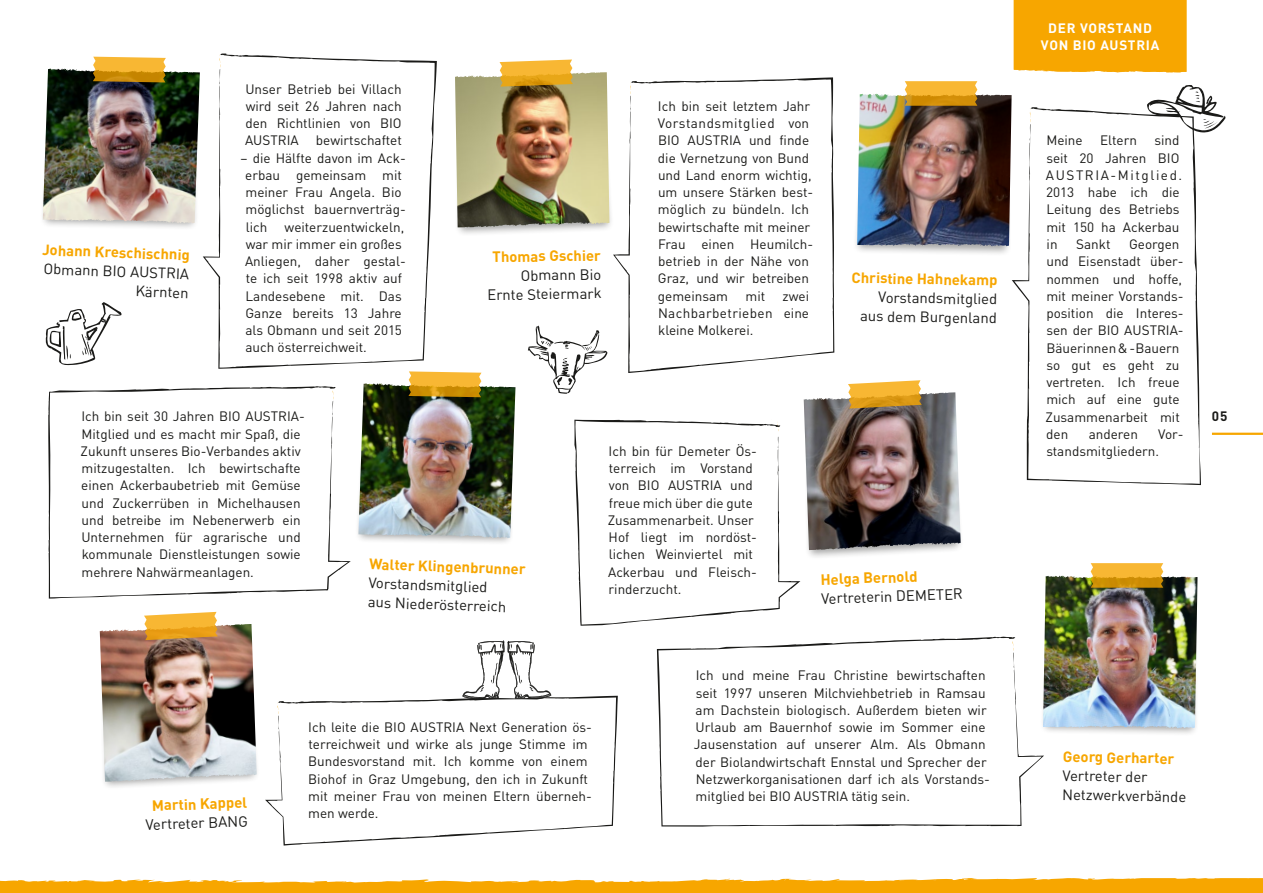
<style>
.page{position:relative;width:1263px;height:893px;background:#fff}
.page>*{position:absolute;margin:0;border:0;box-sizing:border-box;transform-origin:0 0}
.t1{font:14.85px/19px "DIN";color:#1a1a18;text-align:right}
.t2{font:700 14.85px "DIN";color:#f7a600}
.t3{font:13.5px/17.2px "DIN";color:#1a1a18}
.t4{font:700 13.5px/17.2px "DIN";letter-spacing:.05em;color:#fff;text-align:center}
.t5{font:700 13.5px "DIN";color:#1a1a18}
</style>
<div class="page">
<div style="left:354px;top:397px;width:159px;height:149px;background:#1a1a18;opacity:.4"></div>
<div style="left:852px;top:107px;width:159px;height:149px;background:#1a1a18;opacity:.4"></div>
<div style="left:40px;top:82px;width:159px;height:149px;background:#1a1a18;opacity:.4"></div>
<div style="left:1040px;top:587px;width:158px;height:149px;background:#1a1a18;opacity:.4"></div>
<div style="left:804px;top:409px;width:159px;height:151px;background:#1a1a18;opacity:.4"></div>
<div style="left:100px;top:638px;width:160px;height:151px;background:#1a1a18;opacity:.4"></div>
<div style="left:455px;top:88px;width:159px;height:149px;background:#1a1a18;opacity:.4"></div>
<hr style="left:1212px;top:433px;width:51px;height:2px;background:#f7a600">
<svg style="left:0;top:878px;width:1263px;height:15px;background:#f8b428"></svg>
<div style="left:1014px;top:0;width:172px;height:72px;background:#f7a600"></div>
<img style="left:1043px;top:576px;width:76px;height:152px">
<img style="left:1047px;top:563px;width:145px;height:160px">
<img style="left:463px;top:60px;width:145px;height:164px">
<img style="left:358px;top:397px;width:91px;height:139px">
<img style="left:362px;top:371px;width:145px;height:161px">
<img style="left:43px;top:82px;width:91px;height:139px">
<img style="left:47px;top:57px;width:145px;height:160px">
<img style="left:857px;top:94px;width:76px;height:152px">
<img style="left:860px;top:81px;width:145px;height:162px">
<img style="left:108px;top:612px;width:146px;height:164px">
<img style="left:812px;top:380px;width:145px;height:167px">
<svg style="left:203px;top:53px;width:234px;height:316px"></svg>
<svg style="left:613px;top:77px;width:221px;height:296px"></svg>
<svg style="left:265px;top:696px;width:353px;height:150px"></svg>
<svg style="left:1012px;top:107px;width:189px;height:378px"></svg>
<svg style="left:48px;top:386px;width:303px;height:213px"></svg>
<svg style="left:574px;top:420px;width:226px;height:206px"></svg>
<svg style="left:771px;top:420px;width:8px;height:11px"></svg>
<svg style="left:657px;top:636px;width:387px;height:191px"></svg>
<svg style="left:45px;top:302px;width:77px;height:63px"></svg>
<svg style="left:462px;top:640px;width:89px;height:60px"></svg>
<svg style="left:528px;top:326px;width:79px;height:68px"></svg>
<svg style="left:1145px;top:85px;width:81px;height:48px"></svg>
<p class="t3" style="left:245px;top:80px;width:158px;text-align:justify">Unser Betrieb bei Villach wird seit 26 Jahren nach den Richtlinien von BIO AUSTRIA</p>
<p class="t3" style="left:658px;top:97px;width:157px">Ich bin seit letztem Jahr<br>Vorstandsmitglied von<br>BIO AUSTRIA und finde die Vernetzung von Bund und Land enorm wichtig, um unsere Stärken best&shy;möglich zu bündeln. Ich bewirtschafte mit meiner<br>Frau einen Heumilch&shy;betrieb in der Nähe von<br>Graz, und wir betreiben gemeinsam</p>
<p class="t3" style="left:316px;top:132px;width:88px">bewirtschaftet</p>
<p class="t3" style="left:245px;top:149px;width:162px;text-indent:-5px">– die Hälfte davon im Ack&shy;erbau gemeinsam mit meiner Frau Angela. Bio möglichst bauernverträg&shy;lich</p>
<p class="t3" style="left:245px;top:218px;width:162px;text-indent:40px">weiterzuentwickeln, war mir immer ein großes<br>Anliegen, daher gestal&shy;te ich seit 1998 aktiv auf<br>Landesebene mit. Das<br>Ganze bereits 13 Jahre als Obmann und seit 2015 auch österreichweit.</p>
<p class="t2" style="left:43px;top:240px;width:149px;rotate:2deg">Johann Kreschischnig</p>
<p class="t1" style="left:44px;top:259px;width:147px;rotate:2deg">Obmann BIO AUSTRIA<br>Kärnten</p>
<p class="t2" style="left:852px;top:268px;width:147px;rotate:1deg">Christine Hahnekamp</p>
<p class="t2" style="left:492px;top:247px;width:110px;rotate:-1deg">Thomas Gschier</p>
<p class="t1" style="left:487px;top:266px;width:116px;rotate:-1deg">Obmann Bio<br>Ernte Steiermark</p>
<p class="t3" style="left:658px;top:287px;width:153px;text-align:justify;text-indent:125px">zwei Nachbarbetrieben eine kleine Molkerei.</p>
<p class="t3" style="left:745px;top:287px;width:21px">mit</p>
<p class="t1" style="left:860px;top:287px;width:138px;rotate:1deg">Vorstandsmitglied aus dem Burgenland</p>
<p class="t3" style="left:81px;top:408px;width:226px">Ich bin seit 30 Jahren BIO AUSTRIA-Mitglied und es macht mir Spaß, die Zukunft unseres Bio-Verbandes aktiv mitzugestalten. Ich bewirtschafte einen Ackerbaubetrieb mit Gemüse und Zuckerrüben in Michelhausen und betreibe im Nebenerwerb ein Unternehmen für agrarische und kommunale Dienstleistungen sowie mehrere Nahwärmeanlagen.</p>
<p class="t2" style="left:370px;top:554px;width:158px;rotate:2deg">Walter Klingenbrunner</p>
<p class="t1" style="left:369px;top:573px;width:140px;text-align:left;rotate:2deg">Vorstandsmitglied aus Niederösterreich</p>
<p class="t3" style="left:608px;top:442px;width:151px">Ich bin für Demeter Ös&shy;terreich im Vorstand von BIO AUSTRIA und freue mich über die gute<br>Zusammenarbeit. Unser<br>Hof liegt im nordöst&shy;lichen Weinviertel mit<br>Ackerbau und Fleisch&shy;rinderzucht.</p>
<p class="t2" style="left:820px;top:570px;width:99px;rotate:-2deg">Helga Bernold</p>
<p class="t1" style="left:821px;top:589px;width:143px;rotate:-2deg">Vertreterin DEMETER</p>
<p class="t2" style="left:152px;top:796px;width:97px;rotate:-2deg">Martin Kappel</p>
<p class="t1" style="left:145px;top:815px;width:104px;rotate:-2deg">Vertreter BANG</p>
<p class="t3" style="left:308px;top:718px;width:285px">Ich leite die BIO AUSTRIA Next Generation ös&shy;terreichweit und wirke als junge Stimme im Bundesvorstand mit. Ich komme von einem Biohof in Graz Umgebung, den ich in Zukunft mit meiner Frau von meinen Eltern überneh&shy;men werde.</p>
<p class="t3" style="left:694px;top:666px;width:297px">Ich und meine Frau Christine bewirtschaften seit 1997 unseren Milchviehbetrieb in Ramsau am Dachstein biologisch. Außerdem bieten wir Urlaub am Bauernhof sowie im Sommer eine Jausenstation auf unserer Alm. Als Obmann der Biolandwirtschaft Ennstal und Sprecher der Netzwerkorganisationen darf ich als Vorstands&shy;mitglied bei BIO AUSTRIA tätig sein.</p>
<p class="t4" style="left:1041px;top:19px;width:120px">DER VORSTAND<br>VON BIO AUSTRIA</p>
<p class="t4" style="left:1075px;top:43px;width:51px">INHALT</p>
<p class="t3" style="left:1046px;top:132px;width:138px;text-indent:109px">sind seit 20 Jahren BIO<br>AUSTRIA-Mitglied.<br>2013 habe ich die<br>Leitung des Betriebs mit 150 ha Ackerbau in</p>
<p class="t3" style="left:1046px;top:132px;width:38px">Meine</p>
<p class="t3" style="left:1100px;top:132px;width:38px">Eltern</p>
<p class="t3" style="left:1045px;top:235px;width:140px;text-indent:84px">Georgen und Eisenstadt über&shy;nommen und hoffe, mit meiner Vorstands&shy;position die Interes&shy;sen der BIO AUSTRIA-<br>Bäuerinnen &amp; -Bauern so gut es geht zu vertreten. Ich freue mich auf eine gute<br>Zusammenarbeit mit den</p>
<p class="t3" style="left:1076px;top:235px;width:36px">Sankt</p>
<p class="t3" style="left:1046px;top:425px;width:139px;text-indent:112px">Vor&shy;standsmitgliedern.</p>
<p class="t3" style="left:1089px;top:425px;width:51px">anderen</p>
<p class="t5" style="left:1212px;top:408px;width:17px">05</p>
<p class="t2" style="left:1063px;top:747px;width:113px;rotate:1deg">Georg Gerharter</p>
<p class="t1" style="left:1063px;top:766px;width:126px;text-align:left;rotate:1deg">Vertreter der<br>Netzwerkverbände</p>
</div>
